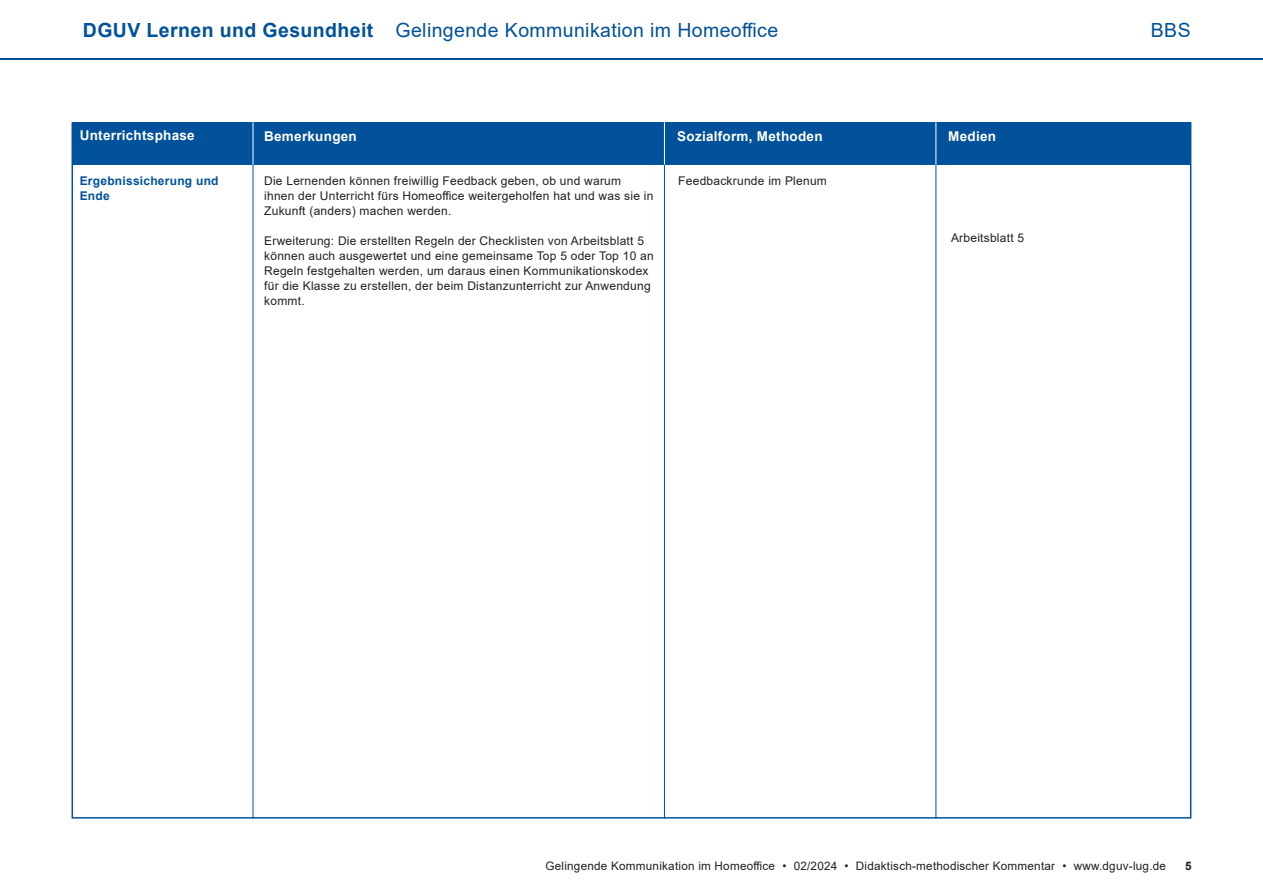
<style>
.page{position:relative;width:1263px;height:893px;background:#fff}
.page>*{position:absolute;margin:0;border:0;box-sizing:border-box;transform-origin:0 0}
.t1{font:19.5px "Arial";letter-spacing:.02em;color:#01519b}
.Fliesstext{font:700 13.5px "Arial";letter-spacing:.02em;color:#fff}
.Fliesstext-2{font:12px/15px "Arial";letter-spacing:.02em;color:#231f20}
.Fliesstext-3{font:700 12px/15px "Arial";letter-spacing:.02em;color:#01519b}
.t2{font:11.7px "Arial";letter-spacing:.02em;color:#231f20}
.t3{font:700 11.7px "Arial";color:#231f20}
.s1{font-weight:700}
</style>
<div class="page">
<hr style="left:0;top:58px;width:1263px;height:2px;background:#004994">
<div style="left:72px;top:122px;width:1119px;height:43px;background:#01519b"></div>
<hr style="left:253px;top:122px;width:1px;height:43px;background:#fff">
<hr style="left:253px;top:165px;width:1px;height:654px;background:#01519b">
<hr style="left:935px;top:122px;width:1px;height:43px;background:#fff">
<hr style="left:935px;top:165px;width:1px;height:654px;background:#01519b">
<hr style="left:664px;top:122px;width:1px;height:43px;background:#fff">
<hr style="left:664px;top:165px;width:1px;height:654px;background:#01519b">
<h1 class="t1" style="left:83px;top:16px;width:697px"><span class="s1">DGUV Lernen und Gesundheit</span> Gelingende Kommunikation im Homeoffice</h1>
<h1 class="t1" style="left:1151px;top:16px;width:41px">BBS</h1>
<p class="Fliesstext" style="left:80px;top:125px;width:117px">Unterrichtsphase</p>
<p class="Fliesstext" style="left:264px;top:126px;width:94px">Bemerkungen</p>
<p class="Fliesstext" style="left:677px;top:126px;width:147px">Sozialform, Methoden</p>
<p class="Fliesstext" style="left:948px;top:126px;width:49px">Medien</p>
<p class="Fliesstext-3" style="left:80px;top:174px;width:140px">Ergebnissicherung und<br>Ende</p>
<p class="Fliesstext-2" style="left:264px;top:173px;width:391px">Die Lernenden können freiwillig Feedback geben, ob und warum ihnen der Unterricht fürs Homeoffice weitergeholfen hat und was sie in<br>Zukunft (anders) machen werden.</p>
<p class="Fliesstext-2" style="left:264px;top:233px;width:391px">Erweiterung: Die erstellten Regeln der Checklisten von Arbeitsblatt 5 können auch ausgewertet und eine gemeinsame Top 5 oder Top 10 an Regeln festgehalten werden, um daraus einen Kommunikationskodex für die Klasse zu erstellen, der beim Distanzunterricht zur Anwendung kommt.</p>
<p class="Fliesstext-2" style="left:678px;top:173px;width:150px">Feedbackrunde im Plenum</p>
<p class="Fliesstext-2" style="left:951px;top:230px;width:75px">Arbeitsblatt 5</p>
<p class="t2" style="left:545px;top:857px;width:622px">Gelingende Kommunikation im Homeoffice • 02/2024 • Didaktisch-methodischer Kommentar • www.dguv-lug.de</p>
<p class="t3" style="left:1185px;top:857px;width:8px">5</p>
</div>
